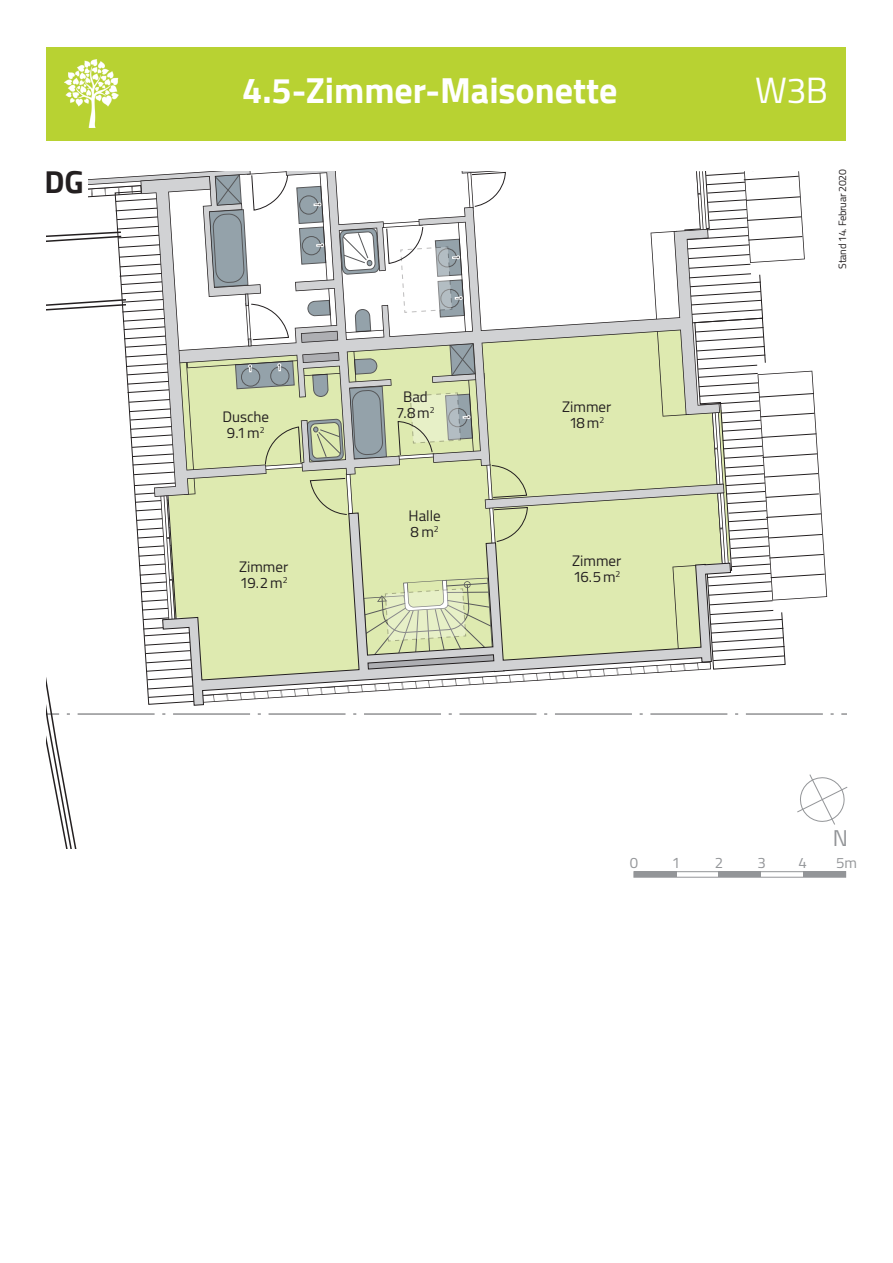
<style>
.page{position:relative;width:893px;height:1263px;background:#fff}
.page>*{position:absolute;margin:0;border:0;box-sizing:border-box;transform-origin:0 0}
.t1{font:700 36px "Cairo";color:#fff}
.t2{font:36px "Cairo";color:#fff}
.t3{font:700 31.5px "Cairo";color:#231f20}
.t4{font:22.5px "Cairo";color:#939598}
.t5{font:15px/15.8px "Cairo";color:#231f20}
.t6{font:15px "Cairo";color:#939598}
.t7{font:10.5px "Cairo";letter-spacing:-.02em;color:#231f20}
</style>
<div class="page">
<div style="left:47px;top:47px;width:799px;height:93px;background:#b8d232"></div>
<img style="left:65px;top:60px;width:53px;height:68px">
<div style="left:633px;top:871px;width:213px;height:7px;border:1px solid #939598"></div>
<div style="left:634px;top:872px;width:42px;height:5px;background:#939598"></div>
<div style="left:803px;top:872px;width:43px;height:5px;background:#939598"></div>
<div style="left:718px;top:872px;width:43px;height:5px;background:#939598"></div>
<svg style="left:47px;top:171px;width:801px;height:677px"></svg>
<h2 class="t3" style="left:44px;top:163px;width:41px">DG</h2>
<h1 class="t1" style="left:242px;top:69px;width:377px">4.5-Zimmer-Maisonette</h1>
<h1 class="t2" style="left:755px;top:60px;width:74px">W3B</h1>
<p class="t7" style="left:834px;top:269px;width:101px;rotate:-90deg">Stand 14. Februar 2020</p>
<p class="t7" style="left:834px;top:285px;width:112px;rotate:-90deg">Stand 12. Dezember 2019</p>
<p class="t5" style="left:222px;top:409px;width:48px">Dusche<br>9.1m<sup>2</sup></p>
<p class="t5" style="left:239px;top:559px;width:51px">Zimmer<br>19.2m<sup>2</sup></p>
<p class="t5" style="left:396px;top:389px;width:40px;text-align:center">Bad<br>7.8m<sup>2</sup></p>
<p class="t5" style="left:409px;top:508px;width:34px">Halle<br>8m<sup>2</sup></p>
<p class="t5" style="left:562px;top:399px;width:51px;text-align:center">Zimmer<br>18m<sup>2</sup></p>
<p class="t5" style="left:572px;top:553px;width:51px">Zimmer<br>16.5m<sup>2</sup></p>
<h3 class="t4" style="left:833px;top:820px;width:17px">N</h3>
<p class="t6" style="left:630px;top:850px;width:10px">0</p>
<p class="t6" style="left:672px;top:850px;width:10px">1</p>
<p class="t6" style="left:715px;top:850px;width:10px">2</p>
<p class="t6" style="left:757px;top:850px;width:10px">3</p>
<p class="t6" style="left:798px;top:850px;width:10px">4</p>
<p class="t6" style="left:836px;top:850px;width:22px">5m</p>
</div>
